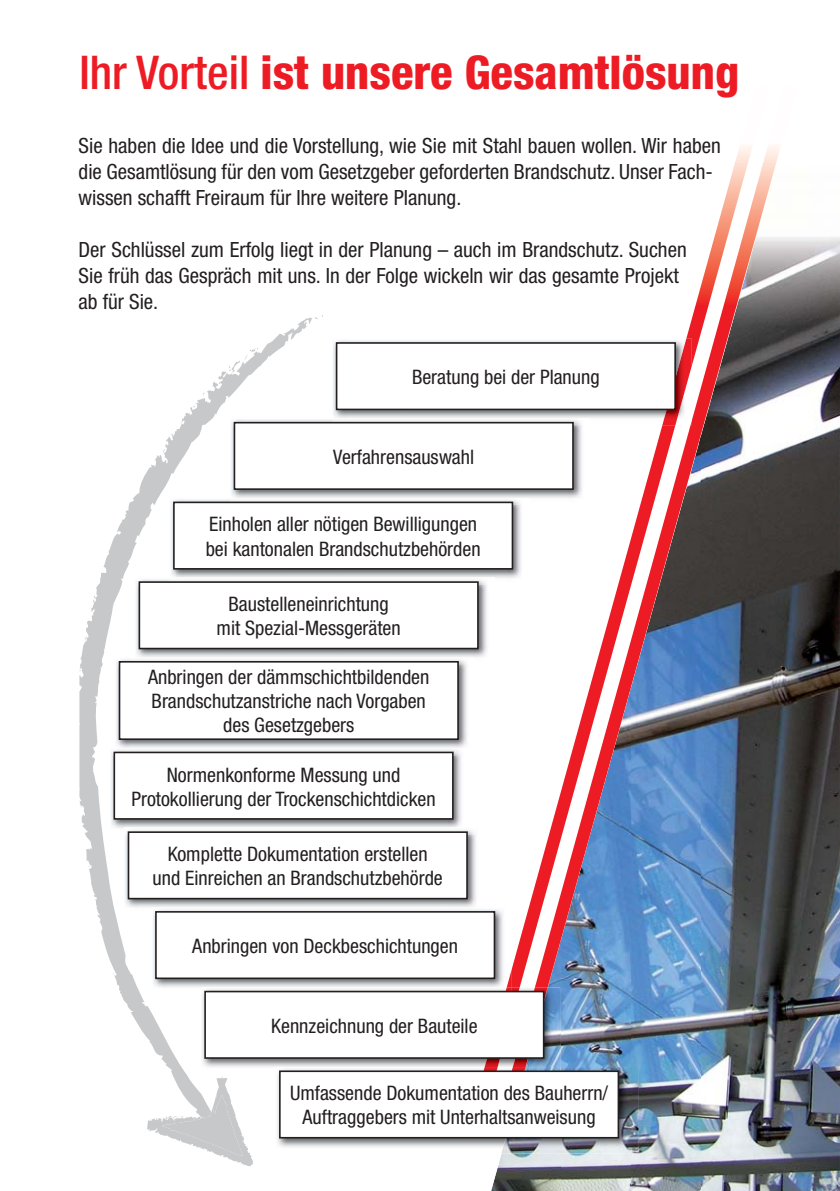
<style>
.page{position:relative;width:840px;height:1191px;background:#fff}
.page>*{position:absolute;margin:0;border:0;box-sizing:border-box;transform-origin:0 0}
.t1{font:800 condensed 46.6px "Helvetica Neue";color:#ed1c24}
.t2{font:condensed 21px/26px "Helvetica Neue";color:#231f20}
.t3{font:condensed 20px/24px "Helvetica Neue";color:#231f20;text-align:center}
.s1{font-weight:500}
</style>
<div class="page">
<svg style="left:79px;top:317px;width:233px;height:759px"></svg>
<svg style="left:244px;top:354px;width:4px;height:6px"></svg>
<svg style="left:228px;top:366px;width:3px;height:5px"></svg>
<svg style="left:147px;top:1076px;width:106px;height:90px"></svg>
<img style="left:700px;top:237px;width:139px;height:954px">
<img style="left:630px;top:987px;width:70px;height:204px">
<img style="left:560px;top:987px;width:70px;height:204px">
<img style="left:491px;top:1153px;width:69px;height:38px">
<svg style="left:511px;top:889px;width:23px;height:98px"></svg>
<svg style="left:534px;top:146px;width:262px;height:841px"></svg>
<img style="left:547px;top:743px;width:68px;height:244px">
<img style="left:333px;top:339px;width:329px;height:86px">
<img style="left:662px;top:339px;width:29px;height:86px">
<div style="left:336px;top:343px;width:338px;height:66px;background:#fff"></div>
<div style="left:335px;top:342px;width:340px;height:68px;border:2px solid #231f20"></div>
<img style="left:230px;top:418px;width:359px;height:87px">
<img style="left:332px;top:418px;width:257px;height:7px">
<div style="left:234px;top:423px;width:338px;height:66px;background:#fff"></div>
<div style="left:233px;top:422px;width:340px;height:68px;border:2px solid #231f20"></div>
<img style="left:169px;top:498px;width:352px;height:80px">
<img style="left:230px;top:498px;width:299px;height:7px">
<div style="left:174px;top:502px;width:338px;height:67px;background:#fff"></div>
<div style="left:173px;top:501px;width:340px;height:68px;border:2px solid #231f20"></div>
<img style="left:135px;top:578px;width:352px;height:79px">
<img style="left:169px;top:578px;width:318px;height:6px">
<div style="left:139px;top:582px;width:338px;height:66px;background:#fff"></div>
<div style="left:138px;top:581px;width:340px;height:68px;border:2px solid #231f20"></div>
<img style="left:115px;top:657px;width:352px;height:91px">
<img style="left:135px;top:657px;width:332px;height:7px">
<div style="left:119px;top:662px;width:339px;height:77px;background:#fff"></div>
<div style="left:119px;top:661px;width:339px;height:79px;border:2px solid #231f20"></div>
<img style="left:110px;top:748px;width:352px;height:86px">
<div style="left:114px;top:752px;width:338px;height:67px;background:#fff"></div>
<div style="left:113px;top:751px;width:340px;height:68px;border:2px solid #231f20"></div>
<img style="left:124px;top:834px;width:352px;height:80px">
<img style="left:124px;top:828px;width:351px;height:6px">
<div style="left:128px;top:832px;width:339px;height:66px;background:#fff"></div>
<div style="left:128px;top:831px;width:339px;height:68px;border:2px solid #231f20"></div>
<img style="left:152px;top:909px;width:351px;height:85px">
<img style="left:506px;top:972px;width:5px;height:15px">
<img style="left:152px;top:907px;width:331px;height:7px">
<div style="left:156px;top:912px;width:338px;height:66px;background:#fff"></div>
<div style="left:155px;top:911px;width:340px;height:68px;border:2px solid #231f20"></div>
<img style="left:201px;top:994px;width:283px;height:79px">
<img style="left:547px;top:987px;width:13px;height:80px">
<img style="left:484px;top:987px;width:28px;height:80px">
<img style="left:512px;top:987px;width:13px;height:80px">
<img style="left:525px;top:987px;width:22px;height:80px">
<img style="left:201px;top:987px;width:303px;height:7px">
<svg style="left:504px;top:987px;width:7px;height:3px"></svg>
<div style="left:205px;top:991px;width:338px;height:67px;background:#fff"></div>
<div style="left:204px;top:990px;width:340px;height:68px;border:2px solid #231f20"></div>
<img style="left:275px;top:1073px;width:226px;height:74px">
<img style="left:501px;top:1067px;width:137px;height:86px">
<img style="left:275px;top:1067px;width:235px;height:6px">
<img style="left:525px;top:1067px;width:35px;height:3px">
<img style="left:482px;top:1067px;width:15px;height:3px">
<img style="left:510px;top:1067px;width:13px;height:3px">
<div style="left:280px;top:1071px;width:338px;height:66px;background:#fff"></div>
<div style="left:279px;top:1070px;width:339px;height:68px;border:2px solid #231f20"></div>
<h1 class="t1" style="left:79px;top:55px;width:661px"><span class="s1">Ihr Vorteil</span> ist unsere Gesamtlösung</h1>
<p class="t2" style="left:79px;top:134px;width:643px">Sie haben die Idee und die Vorstellung, wie Sie mit Stahl bauen wollen. Wir haben die Gesamtlösung für den vom Gesetzgeber geforderten Brandschutz. Unser Fach&shy;wissen schafft Freiraum für Ihre weitere Planung.</p>
<p class="t2" style="left:79px;top:238px;width:609px">Der Schlüssel zum Erfolg liegt in der Planung – auch im Brandschutz. Suchen<br>Sie früh das Gespräch mit uns. In der Folge wickeln wir das gesamte Projekt ab für Sie.</p>
<p class="t3" style="left:412px;top:367px;width:189px">Beratung bei der Planung</p>
<p class="t3" style="left:333px;top:446px;width:142px">Verfahrensauswahl</p>
<p class="t3" style="left:205px;top:514px;width:276px;text-align:left">Einholen aller nötigen Bewilligungen bei kantonalen Brandschutzbehörden</p>
<p class="t3" style="left:216px;top:594px;width:185px">Baustelleneinrichtung mit Spezial-Messgeräten</p>
<p class="t3" style="left:148px;top:667px;width:283px">Anbringen der dämmschichtbildenden<br>Brandschutzanstriche nach Vorgaben des Gesetzgebers</p>
<p class="t3" style="left:131px;top:764px;width:305px">Normenkonforme Messung und<br>Protokollierung der Trockenschichtdicken</p>
<p class="t3" style="left:152px;top:844px;width:291px">Komplette Dokumentation erstellen und Einreichen an Brandschutzbehörde</p>
<p class="t3" style="left:192px;top:935px;width:267px">Anbringen von Deckbeschichtungen</p>
<p class="t3" style="left:271px;top:1015px;width:208px">Kennzeichnung der Bauteile</p>
<p class="t3" style="left:290px;top:1083px;width:319px">Umfassende Dokumentation des Bauherrn/<br>Auftraggebers mit Unterhaltsanweisung</p>
</div>
